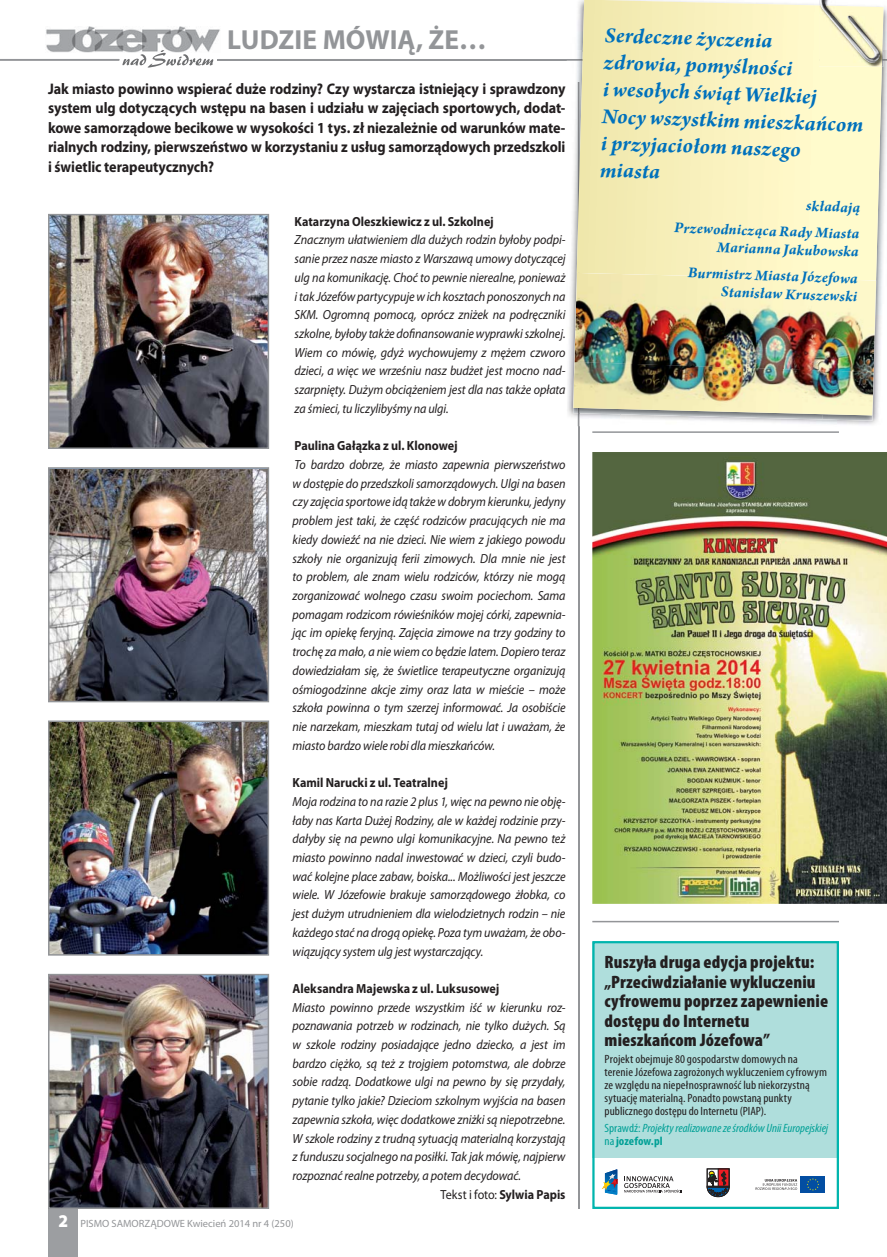
<style>
.page{position:relative;width:887px;height:1257px;background:#fff}
.page>*{position:absolute;margin:0;border:0;box-sizing:border-box;transform-origin:0 0}
.t1{font:700 27.75px "Myriad Pro";color:#939598}
.t2{font:italic 700 22.5px/27px "Arno Pro";color:#0071bc}
.t3{font:900 condensed 18px/19.5px "Myriad Pro";letter-spacing:.005em;color:#231f20}
.t4{font:italic 700 15.75px/26.5px "Arno Pro";color:#0071bc;text-align:right}
.t5{font:700 15.3px/19.5px "Myriad Pro";letter-spacing:-.005em;color:#231f20;text-align:justify;scale:.92 1}
.t6{font:italic 13.2px/18.8px "Myriad Pro";letter-spacing:-.01em;color:#231f20;text-align:justify;scale:.92 1}
.t7{font:700 13.2px "Myriad Pro";color:#231f20;scale:.92 1}
.t8{font:13.2px "Myriad Pro";letter-spacing:-.005em;color:#231f20;scale:.92 1}
.t9{font:condensed 12px/12.9px "Myriad Pro";letter-spacing:.005em;color:#231f20;scale:1.07 1}
.t10{font:italic condensed 12px/12.9px "Myriad Pro";color:#00a096;scale:1.06 1}
.t11{font:10.5px "Myriad Pro";color:#939598}
.s1{font-weight:700}
.s2{font-weight:900;font-size:18px;color:#fff}
.s3{font-style:normal}
.s4{font-weight:700;font-style:normal}
</style>
<div class="page">
<hr style="left:218px;top:59px;width:669px;height:1px;background:#939598">
<img style="left:46px;top:27px;width:174px;height:25px">
<svg style="left:122px;top:50px;width:91px;height:18px"></svg>
<div style="left:48px;top:1209px;width:30px;height:48px;background:#9c9ea1"></div>
<hr style="left:578px;top:82px;width:1px;height:1127px;background:#939598">
<hr style="left:592px;top:431px;width:247px;height:2px;background:#939598">
<hr style="left:592px;top:921px;width:247px;height:1px;background:#939598">
<img style="left:883px;top:7px;width:4px;height:43px">
<img style="left:567px;top:60px;width:13px;height:366px">
<img style="left:836px;top:50px;width:51px;height:375px">
<svg style="left:573px;top:0;width:310px;height:408px;background:#f7f0c0"></svg>
<img style="left:819px;top:5px;width:64px;height:62px">
<img style="left:819px;top:0;width:62px;height:65px">
<hr style="left:0;top:59px;width:119px;height:1px;background:#939598">
<img style="left:592px;top:452px;width:295px;height:452px">
<img style="left:51px;top:470px;width:215px;height:229px">
<div style="left:48px;top:467px;width:221px;height:235px;border:2px solid #939598"></div>
<img style="left:51px;top:217px;width:215px;height:229px">
<div style="left:48px;top:214px;width:221px;height:235px;border:2px solid #939598"></div>
<img style="left:51px;top:977px;width:215px;height:229px">
<div style="left:48px;top:974px;width:221px;height:235px;border:2px solid #939598"></div>
<img style="left:51px;top:723px;width:215px;height:230px">
<div style="left:48px;top:720px;width:221px;height:236px;border:2px solid #939598"></div>
<div style="left:592px;top:943px;width:247px;height:215px;background:#afdedc"></div>
<img style="left:605px;top:1169px;width:12px;height:26px">
<svg style="left:602px;top:1174px;width:15px;height:18px"></svg>
<svg style="left:755px;top:1176px;width:70px;height:17px"></svg>
<svg style="left:624px;top:1176px;width:58px;height:16px"></svg>
<svg style="left:707px;top:1169px;width:22px;height:28px"></svg>
<div style="left:592px;top:941px;width:247px;height:268px;border:2px solid #00b5ad"></div>
<img style="left:824px;top:372px;width:52px;height:49px">
<img style="left:573px;top:415px;width:251px;height:6px">
<img style="left:573px;top:273px;width:154px;height:89px">
<img style="left:724px;top:275px;width:152px;height:97px">
<img style="left:573px;top:362px;width:301px;height:53px">
<h1 class="t1" style="left:227px;top:29px;width:261px">LUDZIE MÓWIĄ, ŻE…</h1>
<p class="t5" style="left:48px;top:80px;width:564px">Jak miasto powinno wspierać duże rodziny? Czy wystarcza istniejący i sprawdzony system ulg dotyczących wstępu na basen i udziału w zajęciach sportowych, dodat&shy;kowe samorządowe becikowe w wysokości 1 tys. zł niezależnie od warunków mate&shy;rialnych rodziny, pierwszeństwo w korzystaniu z usług samorządowych przedszkoli i świetlic terapeutycznych?</p>
<p class="t7" style="left:295px;top:216px;width:218px">Katarzyna Oleszkiewicz z ul. Szkolnej</p>
<p class="t6" style="left:295px;top:232px;width:296px">Znacznym ułatwieniem dla dużych rodzin byłoby podpi&shy;sanie przez nasze miasto z Warszawą umowy dotyczącej ulg na komunikację. Choć to pewnie nierealne, ponieważ i tak Józefów partycypuje w ich kosztach ponoszonych na SKM. Ogromną pomocą, oprócz zniżek na podręczniki szkolne, byłoby także dofinansowanie wyprawki szkolnej.<br>Wiem co mówię, gdyż wychowujemy z mężem czworo dzieci, a więc we wrześniu nasz budżet jest mocno nad&shy;szarpnięty. Dużym obciążeniem jest dla nas także opłata za śmieci, tu liczylibyśmy na ulgi.</p>
<p class="t7" style="left:295px;top:441px;width:179px">Paulina Gałązka z ul. Klonowej</p>
<p class="t6" style="left:293px;top:457px;width:298px">To bardzo dobrze, że miasto zapewnia pierwszeństwo w dostępie do przedszkoli samorządowych. Ulgi na basen czy zajęcia sportowe idą także w dobrym kierunku, jedyny problem jest taki, że część rodziców pracujących nie ma kiedy dowieźć na nie dzieci. Nie wiem z jakiego powodu szkoły nie organizują ferii zimowych. Dla mnie nie jest to problem, ale znam wielu rodziców, którzy nie mogą zorganizować wolnego czasu swoim pociechom. Sama pomagam rodzicom rówieśników mojej córki, zapewnia&shy;jąc im opiekę feryjną. Zajęcia zimowe na trzy godziny to trochę za mało, a nie wiem co będzie latem. Dopiero teraz dowiedziałam się, że świetlice terapeutyczne organizują ośmiogodzinne akcje zimy oraz lata w mieście – może szkoła powinna o tym szerzej informować. Ja osobiście nie narzekam, mieszkam tutaj od wielu lat i uważam, że miasto bardzo wiele robi dla mieszkańców.</p>
<p class="t7" style="left:293px;top:778px;width:170px">Kamil Narucki z ul. Teatralnej</p>
<p class="t6" style="left:293px;top:793px;width:298px">Moja rodzina to na razie 2 plus 1, więc na pewno nie obję&shy;łaby nas Karta Dużej Rodziny, ale w każdej rodzinie przy&shy;dałyby się na pewno ulgi komunikacyjne. Na pewno też miasto powinno nadal inwestować w dzieci, czyli budo&shy;wać kolejne place zabaw, boiska... Możliwości jest jeszcze wiele. W Józefowie brakuje samorządowego żłobka, co jest dużym utrudnieniem dla wielodzietnych rodzin – nie każdego stać na drogą opiekę. Poza tym uważam, że obo&shy;wiązujący system ulg jest wystarczający.</p>
<p class="t7" style="left:293px;top:983px;width:226px">Aleksandra Majewska z ul. Luksusowej</p>
<p class="t6" style="left:293px;top:999px;width:298px">Miasto powinno przede wszystkim iść w kierunku roz-</p>
<p class="t6" style="left:293px;top:1018px;width:298px">poznawania potrzeb w rodzinach, nie tylko dużych. Są</p>
<p class="t6" style="left:293px;top:1036px;width:298px">w szkole rodziny posiadające jedno dziecko, a jest im</p>
<p class="t6" style="left:293px;top:1055px;width:298px">bardzo ciężko, są też z trojgiem potomstwa, ale dobrze</p>
<p class="t6" style="left:293px;top:1074px;width:298px">sobie radzą. Dodatkowe ulgi na pewno by się przydały,</p>
<p class="t6" style="left:293px;top:1093px;width:298px">pytanie tylko jakie? Dzieciom szkolnym wyjścia na basen</p>
<p class="t6" style="left:293px;top:1111px;width:298px">zapewnia szkoła, więc dodatkowe zniżki są niepotrzebne.</p>
<p class="t6" style="left:293px;top:1130px;width:298px">W szkole rodziny z trudną sytuacją materialną korzystają</p>
<p class="t6" style="left:293px;top:1149px;width:298px">z funduszu socjalnego na posiłki. Tak jak mówię, najpierw</p>
<p class="t6" style="left:293px;top:1167px;width:250px">rozpoznać realne potrzeby, a potem decydować.</p>
<p class="t8" style="left:441px;top:1189px;width:137px">Tekst i foto: <span class="s1">Sylwia Papis</span></p>
<p class="t11" style="left:58px;top:1220px;width:237px"><span class="s2">2</span> PISMO SAMORZĄDOWE Kwiecień 2014 nr 4 (250)</p>
<h2 class="t2" style="left:605px;top:23px;width:263px;rotate:2deg">Serdeczne życzenia<br>zdrowia, pomyślności<br>i wesołych świąt Wielkiej<br>Nocy wszystkim mieszkańcom i przyjaciołom naszego miasta</h2>
<p class="t4" style="left:676px;top:189px;width:187px;rotate:2deg">składają<br>Przewodnicząca Rady Miasta</p>
<p class="t4" style="left:689px;top:234px;width:172px;rotate:2deg">Marianna Jakubowska<br>Burmistrz Miasta Józefowa</p>
<p class="t4" style="left:721px;top:279px;width:138px;rotate:2deg">Stanisław Kruszewski</p>
<h3 class="t3" style="left:604px;top:954px;width:225px">Ruszyła druga edycja projektu: „Przeciwdziałanie wykluczeniu cyfrowemu poprzez zapewnienie dostępu do Internetu mieszkańcom Józefowa”</h3>
<p class="t9" style="left:604px;top:1054px;width:209px">Projekt obejmuje 80 gospodarstw domowych na terenie Józefowa zagrożonych wykluczeniem cyfrowym ze względu na niepełnosprawność lub niekorzystną sytuację materialną. Ponadto powstaną punkty publicznego dostępu do Internetu (PIAP).</p>
<p class="t10" style="left:604px;top:1123px;width:213px"><span class="s3">Sprawdź:</span> Projekty realizowane ze środków Unii Europejskiej <span class="s3">na</span> <span class="s4">jozefow.pl</span></p>
</div>
